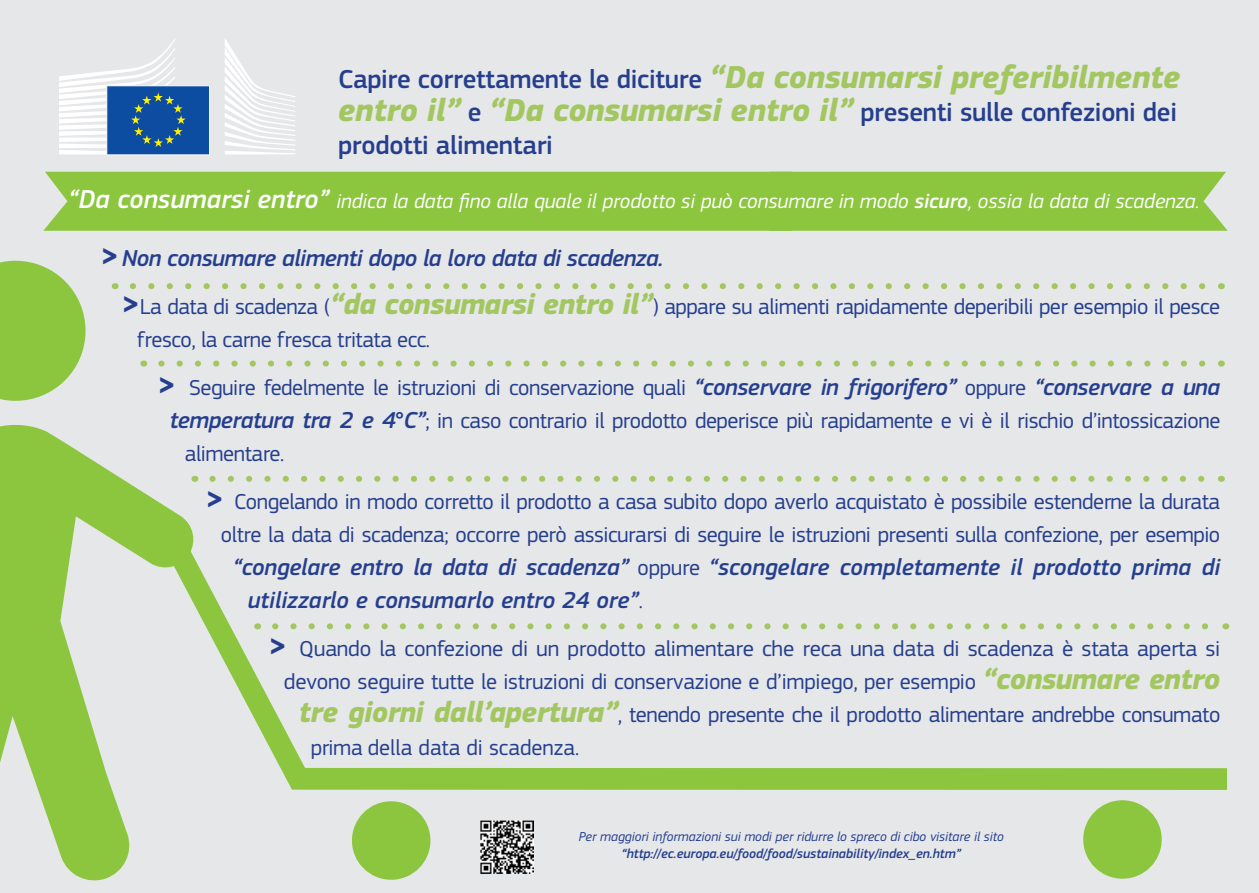
<style>
.page{position:relative;width:1259px;height:893px;background:#e6e7e9}
.page>*{position:absolute;margin:0;border:0;box-sizing:border-box;transform-origin:0 0}
.t1{font:italic 700 33px "EC Square Sans Pro";letter-spacing:-.01em;color:#a3c760}
.t2{font:500 27px "EC Square Sans Pro";letter-spacing:-.01em;color:#253f8e}
.t3{font:italic 500 24px/33px "EC Square Sans Pro";color:#253f8e}
.t4{font:italic 500 24px "EC Square Sans Pro";letter-spacing:-.02em;color:#253f8e}
.t5{font:22.5px/33px "EC Square Sans Pro";letter-spacing:-.02em;color:#253f8e}
.t6{font:22.5px "EC Square Sans Pro";color:#253f8e}
.t7{font:italic 21px "EC Square Sans Pro";color:#fff}
.t8{font:italic 13.5px "EC Square Sans Pro";color:#253f8e}
.t9{font:italic 500 13.5px "EC Square Sans Pro";color:#253f8e}
.s1{font-weight:700;font-style:italic;font-size:33px;color:#a3c760}
.s2{font-weight:500;font-style:normal;font-size:27px;color:#253f8e}
.s3{font-weight:500;font-size:27px}
.s4{font-weight:500}
.s5{font-weight:700;font-style:normal;font-size:30px}
.s6{font-weight:700;font-size:30px}
.s7{font-weight:700;font-style:italic;font-size:30px;color:#a3c760}
.s8{font-weight:500;font-style:italic;font-size:24px}
.s9{font-weight:400;font-style:normal;font-size:22.5px}
</style>
<div class="page">
<div style="left:43px;top:172px;width:1184px;height:59px;background:#8bc63e"></div>
<svg style="left:0;top:425px;width:197px;height:456px"></svg>
<svg style="left:0;top:261px;width:85px;height:140px"></svg>
<svg style="left:142px;top:508px;width:1088px;height:293px"></svg>
<div style="left:352px;top:801px;width:78px;height:79px;background:#8bc63e;border-radius:50%"></div>
<div style="left:1083px;top:800px;width:78px;height:79px;background:#8bc63e;border-radius:50%"></div>
<img style="left:480px;top:821px;width:53px;height:52px">
<svg style="left:225px;top:39px;width:70px;height:115px"></svg>
<svg style="left:59px;top:39px;width:151px;height:116px"></svg>
<svg style="left:133px;top:283px;width:1073px;height:6px"></svg>
<svg style="left:161px;top:361px;width:1045px;height:6px"></svg>
<svg style="left:212px;top:476px;width:993px;height:6px"></svg>
<svg style="left:275px;top:623px;width:941px;height:6px"></svg>
<p class="t2" style="left:338px;top:63px;width:844px">Capire correttamente le diciture <span class="s1">“Da consumarsi preferibilmente</span></p>
<p class="t1" style="left:338px;top:90px;width:840px">entro il” <span class="s2">e</span> “Da consumarsi entro il” <span class="s2">presenti sulle confezioni dei</span></p>
<p class="t2" style="left:338px;top:129px;width:216px">prodotti alimentari</p>
<p class="t7" style="left:68px;top:189px;width:1133px"><span class="s3">“Da consumarsi entro”</span> indica la data fino alla quale il prodotto si può consumare in modo <span class="s4">sicuro</span>, ossia la data di scadenza.</p>
<p class="t4" style="left:101px;top:244px;width:564px"><span class="s5">&gt;</span>Non consumare alimenti dopo la loro data di scadenza.</p>
<p class="t5" style="left:137px;top:290px;width:1084px;text-indent:-15px"><span class="s6">&gt;</span>La data di scadenza (<span class="s7">“da consumarsi entro il”</span>) appare su alimenti rapidamente deperibili per esempio il pesce fresco, la carne fresca tritata ecc.</p>
<p class="t5" style="left:158px;top:371px;width:1063px"><span class="s6">&gt;</span> Seguire fedelmente le istruzioni di conservazione quali <span class="s8">“conservare in frigorifero”</span> oppure <span class="s8">“conservare a una</span></p>
<p class="t5" style="left:170px;top:404px;width:1052px"><span class="s8">temperatura tra 2 e 4°C”</span>; in caso contrario il prodotto deperisce più rapidamente e vi è il rischio d’intossicazione</p>
<p class="t5" style="left:185px;top:437px;width:101px">alimentare.</p>
<p class="t5" style="left:206px;top:485px;width:1016px;text-align:right"><span class="s6">&gt;</span> Congelando in modo corretto il prodotto a casa subito dopo averlo acquistato è possibile estenderne la durata oltre la data di scadenza; occorre però assicurarsi di seguire le istruzioni presenti sulla confezione, per esempio</p>
<p class="t3" style="left:248px;top:551px;width:974px;text-indent:-15px">“congelare entro la data di scadenza” <span class="s9">oppure</span> “scongelare completamente il prodotto prima di utilizzarlo e consumarlo entro 24 ore”<span class="s9">.</span></p>
<p class="t5" style="left:269px;top:632px;width:953px"><span class="s6">&gt;</span> Quando la confezione di un prodotto alimentare che reca una data di scadenza è stata aperta si</p>
<p class="t5" style="left:284px;top:665px;width:937px">devono seguire tutte le istruzioni di conservazione e d’impiego, per esempio <span class="s7">“consumare entro</span></p>
<p class="t5" style="left:299px;top:698px;width:923px"><span class="s7">tre giorni dall’apertura”</span>, tenendo presente che il prodotto alimentare andrebbe consumato</p>
<p class="t6" style="left:311px;top:735px;width:270px">prima della data di scadenza.</p>
<p class="t8" style="left:579px;top:829px;width:426px">Per maggiori informazioni sui modi per ridurre lo spreco di cibo visitare il sito</p>
<p class="t9" style="left:621px;top:845px;width:341px">“http://ec.europa.eu/food/food/sustainability/index_en.htm”</p>
</div>
